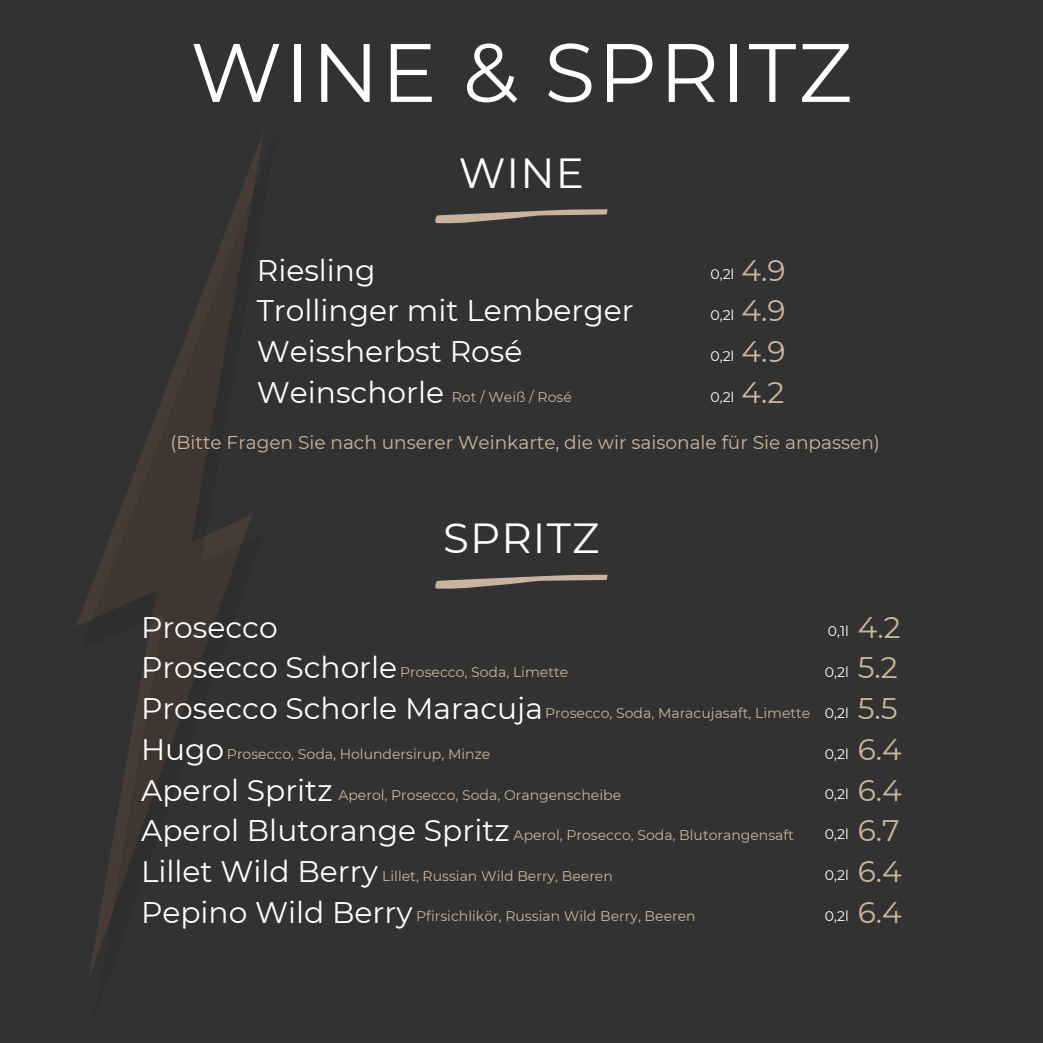
<style>
.page{position:relative;width:1043px;height:1043px;background:#fff}
.page>*{position:absolute;margin:0;border:0;box-sizing:border-box;transform-origin:0 0}
.t1{font:82.77px "Montserrat";letter-spacing:.025em;color:#fff}
.t2{font:42px "Montserrat";letter-spacing:.025em;color:#fff}
.t3{font:29.75px/40.6px "Montserrat";color:#fff}
.t4{font:29.75px/40.6px "Montserrat";color:#cab59d;text-align:justify}
.t5{font:18.55px "Montserrat";color:#cab59d}
.t6{font:14px "Montserrat";color:#c7b49c}
.t7{font:14px "Montserrat";color:#fff}
</style>
<div class="page">
<div style="left:0;top:0;width:1042px;height:1042px;background:#323232"></div>
<svg style="left:76px;top:132px;width:188px;height:847px"></svg>
<svg style="left:435px;top:209px;width:172px;height:14px"></svg>
<svg style="left:435px;top:574px;width:172px;height:15px"></svg>
<h1 class="t1" style="left:190px;top:22px;width:663px">WINE &amp; SPRITZ</h1>
<h2 class="t2" style="left:458px;top:148px;width:126px">WINE</h2>
<p class="t3" style="left:257px;top:249px;width:378px">Riesling<br>Trollinger mit Lemberger<br>Weissherbst Rosé<br>Weinschorle</p>
<h3 class="t4" style="left:741px;top:249px;width:46px">4.9<br>4.9<br>4.9<br>4.2</h3>
<p class="t7" style="left:710px;top:265px;width:25px">0,2l</p>
<h3 class="t7" style="left:710px;top:306px;width:25px">0,2l</h3>
<p class="t7" style="left:710px;top:347px;width:25px">0,2l</p>
<p class="t6" style="left:451px;top:388px;width:121px">Rot / Weiß / Rosé</p>
<p class="t7" style="left:710px;top:388px;width:25px">0,2l</p>
<h4 class="t5" style="left:170px;top:431px;width:711px">(Bitte Fragen Sie nach unserer Weinkarte, die wir saisonale für Sie anpassen)</h4>
<p class="t2" style="left:443px;top:512px;width:158px">SPRITZ</p>
<h2 class="t3" style="left:141px;top:606px;width:403px">Prosecco<br>Prosecco Schorle<br>Prosecco Schorle Maracuja<br>Hugo<br>Aperol Spritz<br>Aperol Blutorange Spritz<br>Lillet Wild Berry<br>Pepino Wild Berry</h2>
<p class="t4" style="left:857px;top:606px;width:46px;text-align:left">4.2<br>5.2<br>5.5<br>6.4<br>6.4<br>6.7<br>6.4<br>6.4</p>
<p class="t7" style="left:827px;top:622px;width:23px">0,1l</p>
<p class="t7" style="left:824px;top:663px;width:25px">0,2l</p>
<p class="t7" style="left:824px;top:704px;width:25px">0,2l</p>
<p class="t7" style="left:824px;top:744px;width:25px">0,2l</p>
<p class="t7" style="left:824px;top:785px;width:25px">0,2l</p>
<p class="t7" style="left:824px;top:825px;width:25px">0,2l</p>
<p class="t7" style="left:824px;top:866px;width:25px">0,2l</p>
<p class="t7" style="left:824px;top:907px;width:25px">0,2l</p>
<p class="t6" style="left:400px;top:663px;width:169px">Prosecco, Soda, Limette</p>
<h3 class="t6" style="left:545px;top:704px;width:266px">Prosecco, Soda, Maracujasaft, Limette</h3>
<p class="t6" style="left:227px;top:744px;width:265px">Prosecco, Soda, Holundersirup, Minze</p>
<p class="t6" style="left:338px;top:785px;width:284px">Aperol, Prosecco, Soda, Orangenscheibe</p>
<p class="t6" style="left:513px;top:826px;width:282px">Aperol, Prosecco, Soda, Blutorangensaft</p>
<p class="t6" style="left:382px;top:867px;width:232px">Lillet, Russian Wild Berry, Beeren</p>
<p class="t6" style="left:416px;top:907px;width:281px">Pfirsichlikör, Russian Wild Berry, Beeren</p>
</div>
